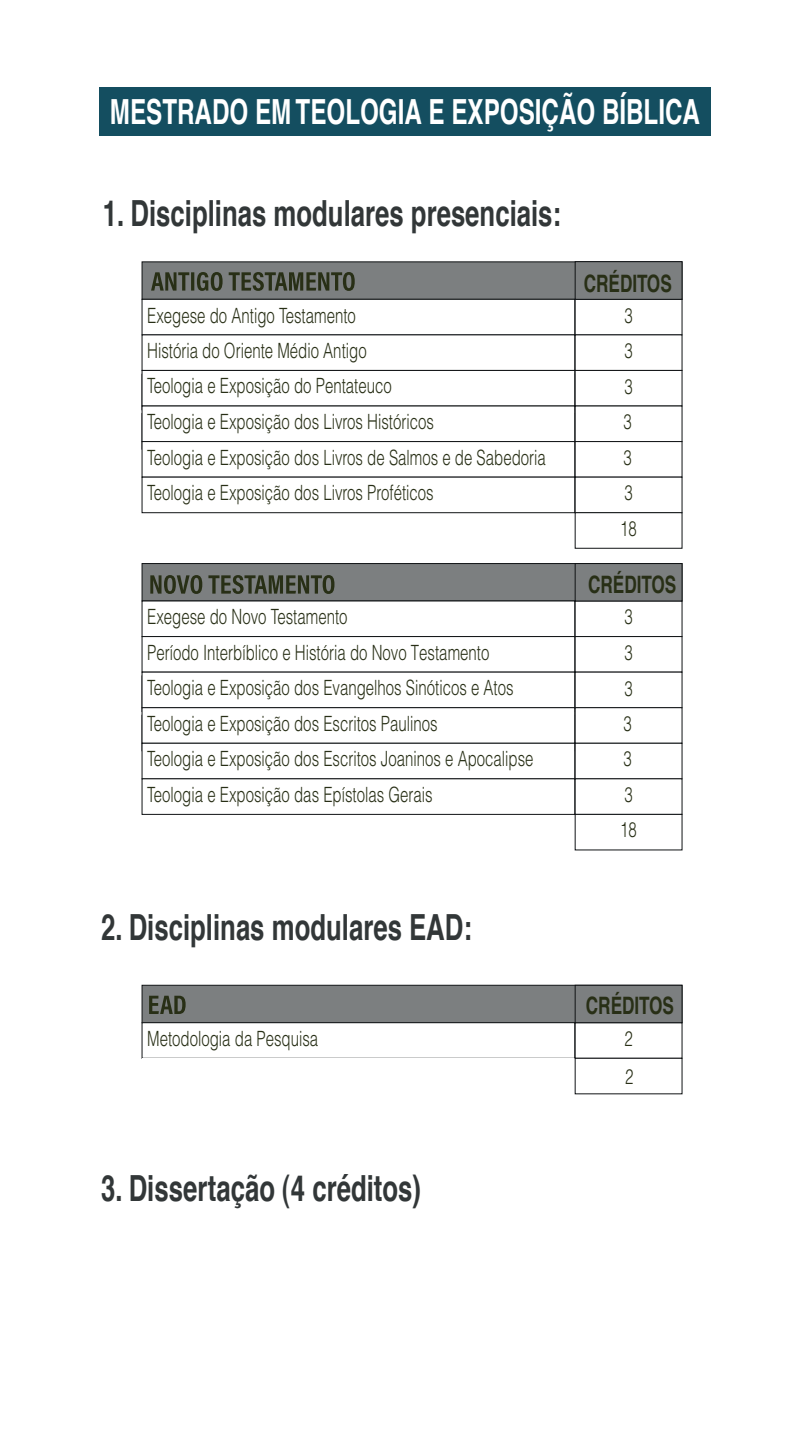
<style>
.page{position:relative;width:810px;height:1440px;background:#fff}
.page>*{position:absolute;margin:0;border:0;box-sizing:border-box;transform-origin:0 0}
.t1{font:700 36px "Helvetica";color:#323738;scale:.72 1}
.t2{font:700 34.65px "Helvetica";color:#fff;scale:.7 1}
.t3{font:700 24px "Helvetica";color:#282f16;scale:.72 1}
.t4{font:300 21px/35.5px "Helvetica";color:#282f16;scale:.72 1}
</style>
<div class="page">
<div style="left:142px;top:261px;width:540px;height:39px;background:#7c7f80"></div>
<div style="left:142px;top:299px;width:433px;height:36px;background:#fff;border:1px solid #101315"></div>
<div style="left:142px;top:370px;width:433px;height:36px;background:#fff;border:1px solid #101315"></div>
<div style="left:142px;top:441px;width:433px;height:37px;background:#fff;border:1px solid #101315"></div>
<div style="left:142px;top:477px;width:433px;height:36px;background:#fff;border:1px solid #101315"></div>
<div style="left:575px;top:299px;width:107px;height:36px;background:#fff;border:1px solid #101315"></div>
<div style="left:575px;top:261px;width:107px;height:39px;background:#7c7f80;border:1px solid #101315"></div>
<div style="left:575px;top:370px;width:107px;height:36px;background:#fff;border:1px solid #101315"></div>
<div style="left:575px;top:441px;width:107px;height:37px;background:#fff;border:1px solid #101315"></div>
<div style="left:575px;top:477px;width:107px;height:36px;background:#fff"></div>
<div style="left:575px;top:512px;width:107px;height:37px;background:#fff;border:1px solid #101315"></div>
<svg style="left:151px;top:272px;width:204px;height:19px"></svg>
<div style="left:142px;top:563px;width:540px;height:38px;background:#7c7f80;border:1px solid #101315"></div>
<div style="left:142px;top:636px;width:433px;height:37px;background:#fff;border:1px solid #101315"></div>
<div style="left:142px;top:672px;width:433px;height:36px;background:#fff"></div>
<div style="left:142px;top:707px;width:433px;height:37px;background:#fff;border:1px solid #101315"></div>
<div style="left:142px;top:743px;width:433px;height:36px;background:#fff;border:1px solid #101315"></div>
<div style="left:142px;top:778px;width:433px;height:37px;background:#fff;border:1px solid #101315"></div>
<div style="left:575px;top:601px;width:107px;height:36px;background:#fff;border:1px solid #101315"></div>
<div style="left:575px;top:563px;width:107px;height:38px;background:#7c7f80;border:1px solid #101315"></div>
<div style="left:575px;top:636px;width:107px;height:37px;background:#fff;border:1px solid #101315"></div>
<div style="left:575px;top:672px;width:107px;height:36px;background:#fff"></div>
<div style="left:575px;top:707px;width:107px;height:37px;background:#fff;border:1px solid #101315"></div>
<div style="left:575px;top:743px;width:107px;height:36px;background:#fff;border:1px solid #101315"></div>
<div style="left:575px;top:778px;width:107px;height:37px;background:#fff;border:1px solid #101315"></div>
<div style="left:575px;top:814px;width:107px;height:36px;background:#fff;border:1px solid #101315"></div>
<svg style="left:150px;top:575px;width:184px;height:19px"></svg>
<div style="left:142px;top:985px;width:540px;height:38px;background:#7c7f80;border:1px solid #101315"></div>
<div style="left:142px;top:1022px;width:433px;height:37px;background:#fff;border:1px solid #101315"></div>
<div style="left:142px;top:1058px;width:433px;height:36px;background:#fff"></div>
<div style="left:575px;top:985px;width:107px;height:38px;background:#7c7f80;border:1px solid #101315"></div>
<div style="left:575px;top:1058px;width:107px;height:36px;background:#fff;border:1px solid #101315"></div>
<svg style="left:149px;top:996px;width:37px;height:18px"></svg>
<div style="left:99px;top:87px;width:612px;height:49px;background:#144e60"></div>
<h2 class="t2" style="left:110px;top:89px;width:845px">MESTRADO EM TEOLOGIA E EXPOSIÇÃO BÍBLICA</h2>
<h1 class="t1" style="left:103px;top:191px;width:638px">1. Disciplinas modulares presenciais:</h1>
<p class="t3" style="left:584px;top:269px;width:124px">CRÉDITOS</p>
<p class="t4" style="left:147px;top:297px;width:291px">Exegese do Antigo Testamento</p>
<p class="t4" style="left:624px;top:297px;width:13px">3</p>
<p class="t4" style="left:147px;top:332px;width:555px">História do Oriente Médio Antigo<br>Teologia e Exposição do Pentateuco<br>Teologia e Exposição dos Livros Históricos<br>Teologia e Exposição dos Livros de Salmos e de Sabedoria Teologia e Exposição dos Livros Proféticos</p>
<p class="t4" style="left:620px;top:332px;width:25px">3<br>3<br>3<br>3<br>3<br>18</p>
<p class="t3" style="left:588px;top:569px;width:124px">CRÉDITOS</p>
<p class="t4" style="left:147px;top:599px;width:280px">Exegese do Novo Testamento</p>
<p class="t4" style="left:624px;top:599px;width:13px">3</p>
<p class="t4" style="left:147px;top:634px;width:538px">Período Interbíblico e História do Novo Testamento Teologia e Exposição dos Evangelhos Sinóticos e Atos Teologia e Exposição dos Escritos Paulinos<br>Teologia e Exposição dos Escritos Joaninos e Apocalipse Teologia e Exposição das Epístolas Gerais</p>
<p class="t4" style="left:620px;top:634px;width:25px">3<br>3<br>3<br>3<br>3<br>18</p>
<h1 class="t1" style="left:101px;top:905px;width:517px">2. Disciplinas modulares EAD:</h1>
<p class="t3" style="left:586px;top:991px;width:124px">CRÉDITOS</p>
<p class="t4" style="left:147px;top:1020px;width:239px">Metodologia da Pesquisa</p>
<p class="t4" style="left:624px;top:1019px;width:14px;line-height:38.1px">2<br>2</p>
<h1 class="t1" style="left:101px;top:1165px;width:446px">3. Dissertação (4 créditos)</h1>
</div>
